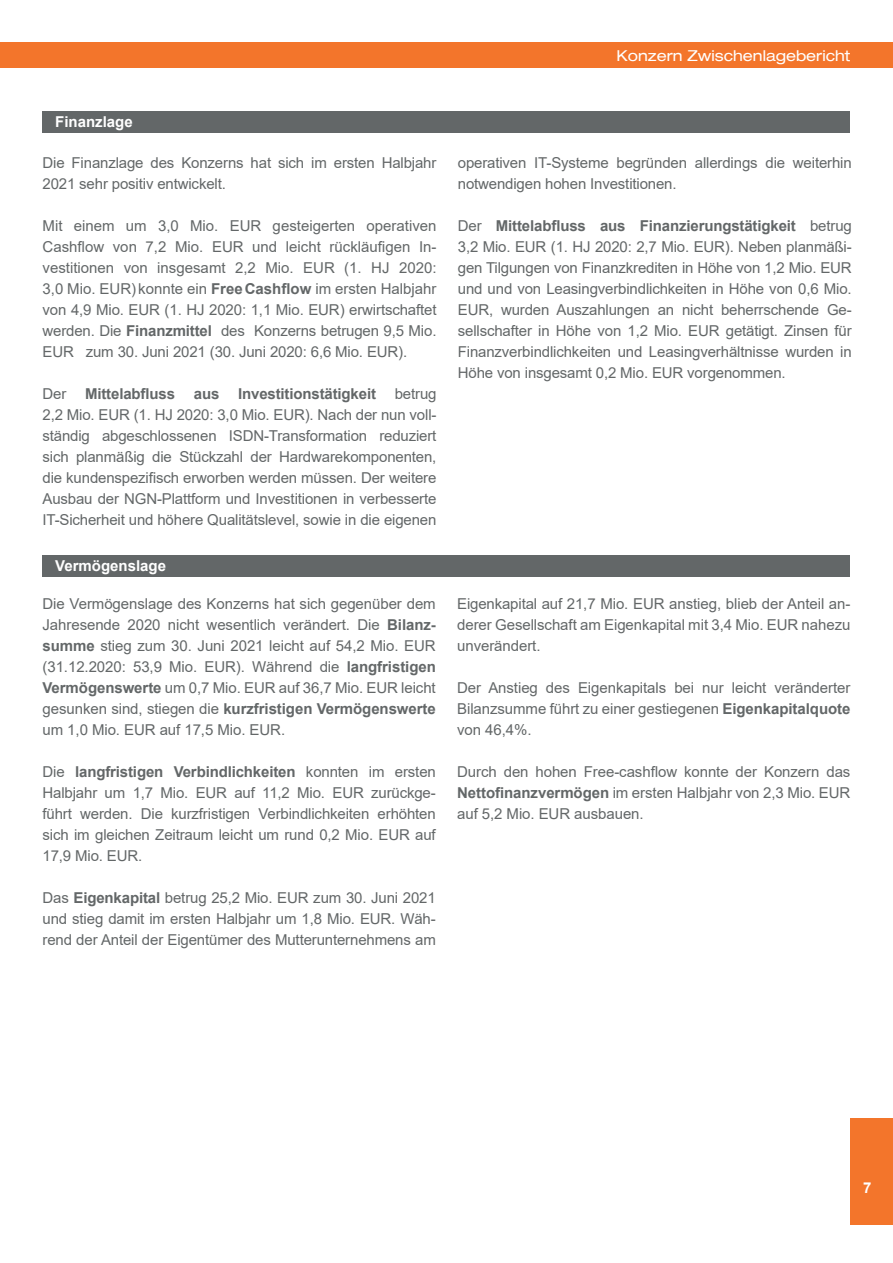
<style>
.page{position:relative;width:893px;height:1263px;background:#fff}
.page>*{position:absolute;margin:0;border:0;box-sizing:border-box;transform-origin:0 0}
.t1{font:15px/21px "Arial";letter-spacing:-.01em;color:#636768;text-align:justify}
.t2{font:expanded 15px "Helvetica Neue";color:#fff}
.t3{font:700 15px "Arial";color:#fff}
.s1{font-weight:700}
</style>
<div class="page">
<div style="left:850px;top:1118px;width:43px;height:107px;background:#f3752b"></div>
<div style="left:0;top:43px;width:893px;height:25px;background:#f3752b"></div>
<div style="left:43px;top:111px;width:807px;height:21px;background:#636768"></div>
<div style="left:43px;top:555px;width:807px;height:21px;background:#636768"></div>
<p class="t2" style="left:616px;top:46px;width:235px">Konzern Zwischenlagebericht</p>
<p class="t3" style="left:55px;top:111px;width:79px">Finanzlage</p>
<p class="t1" style="left:43px;top:152px;width:395px">Die Finanzlage des Konzerns hat sich im ersten Halbjahr<br>2021 sehr positiv entwickelt.</p>
<p class="t1" style="left:43px;top:215px;width:396px">Mit einem um 3,0 Mio. EUR gesteigerten operativen Cashflow von 7,2 Mio. EUR und leicht rückläufigen In&shy;vestitionen von insgesamt 2,2 Mio. EUR (1. HJ 2020:<br>3,0 Mio. EUR) konnte ein <span class="s1">Free Cashflow</span> im ersten Halbjahr von 4,9 Mio. EUR (1. HJ 2020: 1,1 Mio. EUR) erwirtschaftet werden. Die <span class="s1">Finanzmittel</span> des Konzerns betrugen 9,5 Mio.<br>EUR zum 30. Juni 2021 (30. Juni 2020: 6,6 Mio. EUR).</p>
<p class="t1" style="left:43px;top:383px;width:396px">Der <span class="s1">Mittelabfluss aus Investitionstätigkeit</span> betrug 2,2 Mio. EUR (1. HJ 2020: 3,0 Mio. EUR). Nach der nun voll&shy;ständig abgeschlossenen ISDN-Transformation reduziert sich planmäßig die Stückzahl der Hardwarekomponenten, die kundenspezifisch erworben werden müssen. Der weitere Ausbau der NGN-Plattform und Investitionen in verbesserte IT-Sicherheit und höhere Qualitätslevel, sowie in die eigenen</p>
<p class="t3" style="left:55px;top:555px;width:112px">Vermögenslage</p>
<p class="t1" style="left:43px;top:593px;width:395px">Die Vermögenslage des Konzerns hat sich gegenüber dem Jahresende 2020 nicht wesentlich verändert. Die <span class="s1">Bilanz&shy;summe</span> stieg zum 30. Juni 2021 leicht auf 54,2 Mio. EUR (31.12.2020: 53,9 Mio. EUR). Während die <span class="s1">langfristigen Vermögenswerte</span> um 0,7 Mio. EUR auf 36,7 Mio. EUR leicht gesunken sind, stiegen die <span class="s1">kurzfristigen Vermögenswerte </span>um 1,0 Mio. EUR auf 17,5 Mio. EUR.</p>
<p class="t1" style="left:43px;top:761px;width:395px">Die <span class="s1">langfristigen Verbindlichkeiten</span> konnten im ersten Halbjahr um 1,7 Mio. EUR auf 11,2 Mio. EUR zurückge&shy;führt werden. Die kurzfristigen Verbindlichkeiten erhöhten sich im gleichen Zeitraum leicht um rund 0,2 Mio. EUR auf 17,9 Mio. EUR.</p>
<p class="t1" style="left:43px;top:887px;width:395px">Das <span class="s1">Eigenkapital</span> betrug 25,2 Mio. EUR zum 30. Juni 2021 und stieg damit im ersten Halbjahr um 1,8 Mio. EUR. Wäh&shy;rend der Anteil der Eigentümer des Mutterunternehmens am</p>
<p class="t1" style="left:458px;top:152px;width:395px">operativen IT-Systeme begründen allerdings die weiterhin notwendigen hohen Investitionen.</p>
<p class="t1" style="left:458px;top:215px;width:396px">Der <span class="s1">Mittelabfluss aus Finanzierungstätigkeit</span> betrug 3,2 Mio. EUR (1. HJ 2020: 2,7 Mio. EUR). Neben planmäßi&shy;gen Tilgungen von Finanzkrediten in Höhe von 1,2 Mio. EUR und und von Leasingverbindlichkeiten in Höhe von 0,6 Mio.<br>EUR, wurden Auszahlungen an nicht beherrschende Ge&shy;sellschafter in Höhe von 1,2 Mio. EUR getätigt. Zinsen für Finanzverbindlichkeiten und Leasingverhältnisse wurden in Höhe von insgesamt 0,2 Mio. EUR vorgenommen.</p>
<p class="t1" style="left:457px;top:593px;width:395px">Eigenkapital auf 21,7 Mio. EUR anstieg, blieb der Anteil an&shy;derer Gesellschaft am Eigenkapital mit 3,4 Mio. EUR nahezu unverändert.</p>
<p class="t1" style="left:457px;top:677px;width:395px">Der Anstieg des Eigenkapitals bei nur leicht veränderter Bilanzsumme führt zu einer gestiegenen <span class="s1">Eigenkapitalquote </span>von 46,4%.</p>
<p class="t1" style="left:457px;top:761px;width:395px">Durch den hohen Free-cashflow konnte der Konzern das <span class="s1">Nettofinanzvermögen</span> im ersten Halbjahr von 2,3 Mio. EUR auf 5,2 Mio. EUR ausbauen.</p>
<p class="t3" style="left:863px;top:1177px;width:10px">7</p>
</div>
